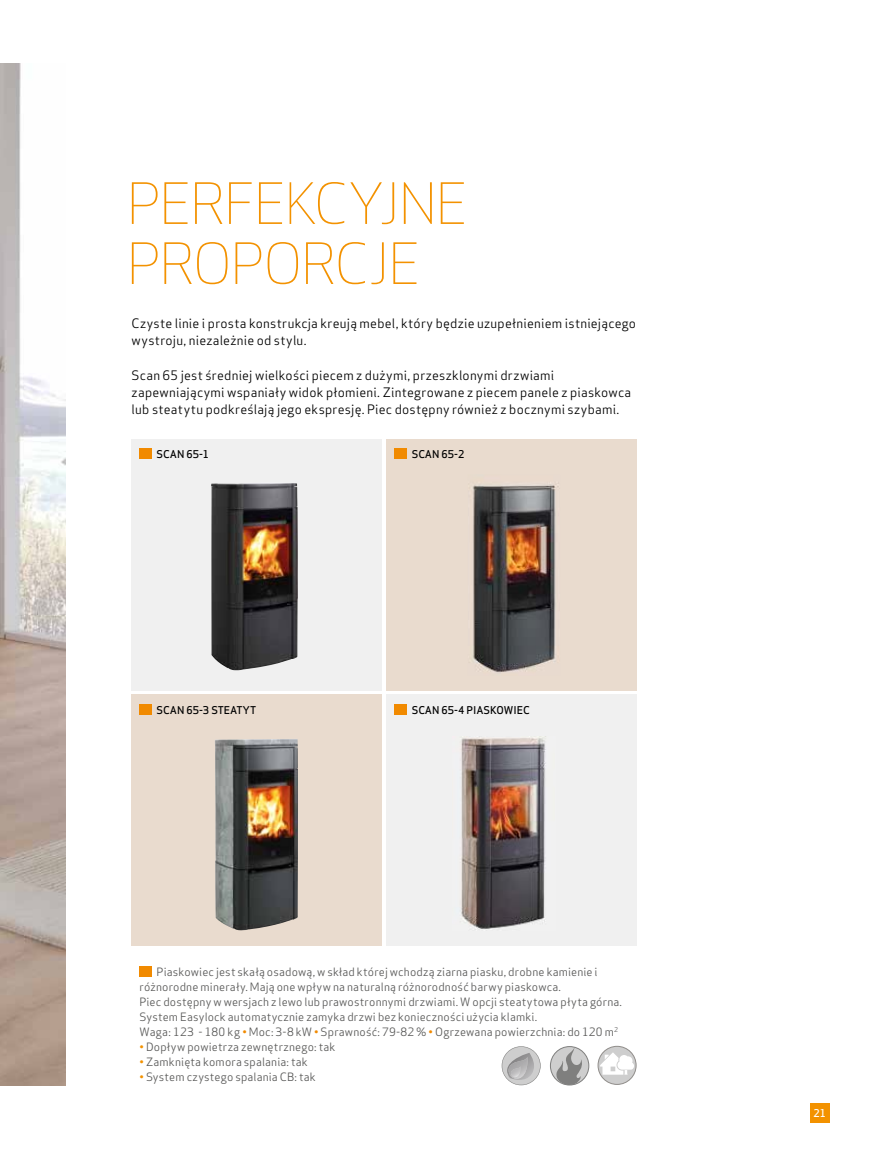
<style>
.page{position:relative;width:893px;height:1149px;background:#fff}
.page>*{position:absolute;margin:0;border:0;box-sizing:border-box;transform-origin:0 0}
.t1{font:300 55.5px/60px "Apex Sans";letter-spacing:-.01em;color:#f39200}
.t2{font:12.75px/17.2px "Apex Sans";letter-spacing:.02em;color:#000}
.t3{font:11.25px/15px "Apex Sans";letter-spacing:.015em;color:#575756}
.t4{font:500 10.5px "Apex Sans";color:#000}
.t5{font:500 10.5px "Apex Sans";color:#fff}
.s1{color:#f18a00}
.s2{color:#f39200}
</style>
<div class="page">
<img style="left:0;top:64px;width:65px;height:1020px">
<div style="left:139px;top:965px;width:13px;height:11px;background:#f18a00"></div>
<div style="left:131px;top:439px;width:251px;height:251px;background:#f0f0f0"></div>
<div style="left:386px;top:439px;width:251px;height:251px;background:#e9dbce"></div>
<div style="left:386px;top:694px;width:251px;height:251px;background:#f0f0f0"></div>
<div style="left:131px;top:694px;width:251px;height:251px;background:#e9dbce"></div>
<img style="left:461px;top:736px;width:85px;height:193px">
<img style="left:211px;top:483px;width:87px;height:187px">
<img style="left:215px;top:739px;width:83px;height:191px">
<div style="left:395px;top:448px;width:12px;height:11px;background:#f18a00"></div>
<div style="left:139px;top:448px;width:13px;height:11px;background:#f18a00"></div>
<div style="left:395px;top:703px;width:12px;height:11px;background:#f18a00"></div>
<div style="left:139px;top:703px;width:13px;height:11px;background:#f18a00"></div>
<svg style="left:502px;top:1046px;width:39px;height:38px"></svg>
<div style="left:550px;top:1046px;width:39px;height:38px;background:#cecece;border-radius:50%"></div>
<div style="left:550px;top:1045px;width:39px;height:39px;border:1px solid #7f7f7e;border-radius:50%"></div>
<svg style="left:556px;top:1046px;width:27px;height:39px"></svg>
<svg style="left:598px;top:1045px;width:38px;height:39px"></svg>
<div style="left:598px;top:1045px;width:38px;height:39px;border:1px solid #908d8a;border-radius:50%"></div>
<svg style="left:600px;top:1051px;width:34px;height:23px"></svg>
<img style="left:473px;top:483px;width:86px;height:190px">
<div style="left:810px;top:1102px;width:19px;height:20px;background:#f39200"></div>
<h1 class="t1" style="left:127px;top:173px;width:342px">PERFEKCYJNE<br>PROPORCJE</h1>
<p class="t2" style="left:132px;top:313px;width:506px">Czyste linie i prosta konstrukcja kreują mebel, który będzie uzupełnieniem istniejącego wystroju, niezależnie od stylu.</p>
<p class="t2" style="left:132px;top:365px;width:501px">Scan 65 jest średniej wielkości piecem z dużymi, przeszklonymi drzwiami zapewniającymi wspaniały widok płomieni. Zintegrowane z piecem panele z piaskowca lub steatytu podkreślają jego ekspresję. Piec dostępny również z bocznymi szybami.</p>
<p class="t4" style="left:157px;top:445px;width:54px">SCAN 65-1</p>
<p class="t4" style="left:412px;top:445px;width:54px">SCAN 65-2</p>
<p class="t4" style="left:157px;top:700px;width:101px">SCAN 65-3 STEATYT</p>
<p class="t4" style="left:412px;top:700px;width:120px">SCAN 65-4 PIASKOWIEC</p>
<p class="t3" style="left:139px;top:962px;width:484px;text-indent:17px">Piaskowiec jest skałą osadową, w skład której wchodzą ziarna piasku, drobne kamienie i różnorodne minerały. Mają one wpływ na naturalną różnorodność barwy piaskowca.<br>Piec dostępny w wersjach z lewo lub prawostronnymi drzwiami. W opcji steatytowa płyta górna.<br>System Easylock automatycznie zamyka drzwi bez konieczności użycia klamki.<br>Waga: 123 - 180 kg <span class="s1">•</span> Moc: 3-8 kW <span class="s1">•</span> Sprawność: 79-82 % <span class="s1">•</span> Ogrzewana powierzchnia: do 120 m<sup>2</sup></p>
<p class="t3" style="left:139px;top:1037px;width:197px"><span class="s2">•</span> Dopływ powietrza zewnętrznego: tak</p>
<p class="t3" style="left:139px;top:1052px;width:170px"><span class="s2">•</span> Zamknięta komora spalania: tak</p>
<p class="t3" style="left:139px;top:1067px;width:178px"><span class="s2">•</span> System czystego spalania CB: tak</p>
<p class="t5" style="left:814px;top:1103px;width:14px">21</p>
</div>
